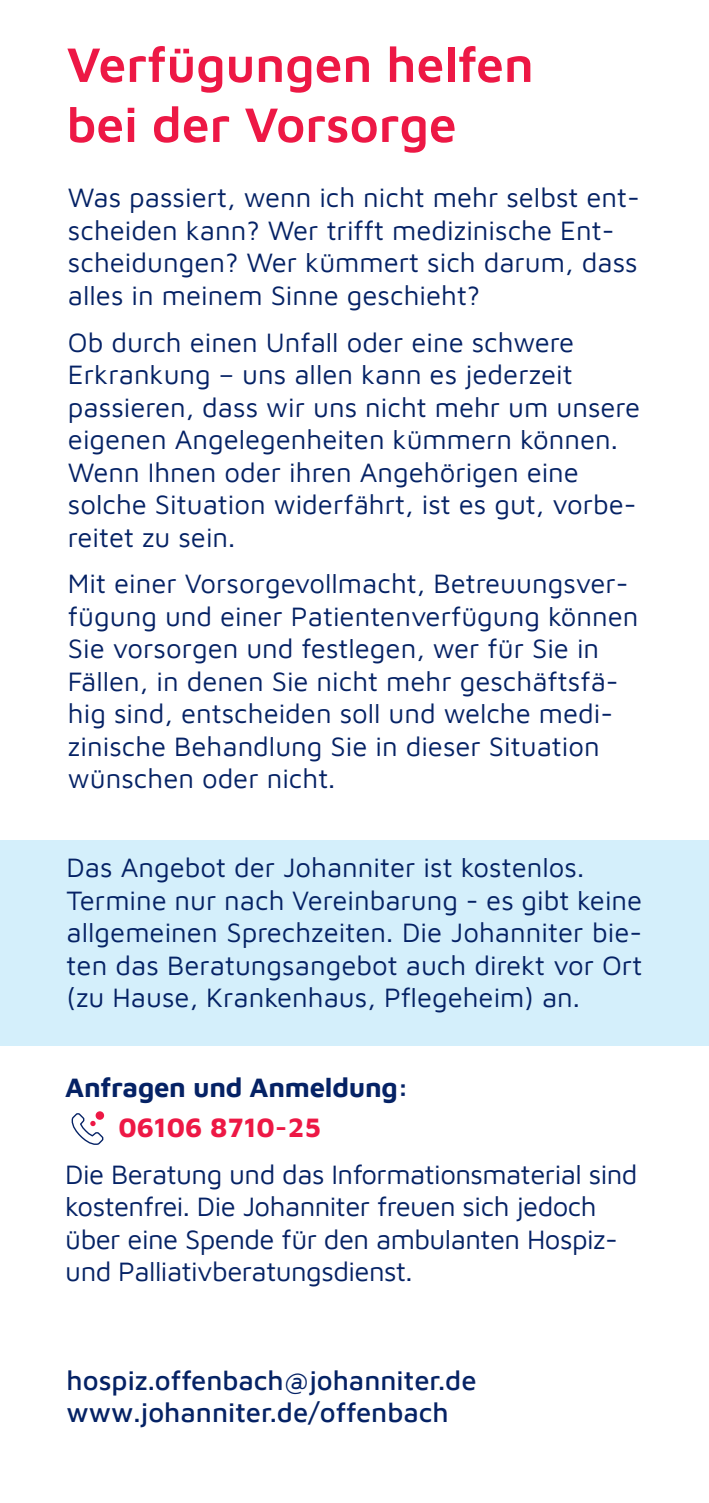
<style>
.page{position:relative;width:709px;height:1503px;background:#fff}
.page>*{position:absolute;margin:0;border:0;box-sizing:border-box;transform-origin:0 0}
.t1{font:600 50px "Maven Pro";color:#ed1845}
.t2{font:27.5px/32.5px "Maven Pro";color:#052265}
.t3{font:27.5px/32.5px "Maven Pro";letter-spacing:-.02em;color:#052265}
.t4{font:500 27.5px "Maven Pro";color:#052265}
.t5{font:700 27.5px "Maven Pro";letter-spacing:-.01em;color:#052265}
.t6{font:700 27.5px "Maven Pro";color:#ed1845}
</style>
<div class="page">
<div style="left:0;top:840px;width:709px;height:205px;background:#d4effb"></div>
<svg style="left:71px;top:1111px;width:34px;height:34px"></svg>
<div style="left:96px;top:1111px;width:8px;height:8px;background:#ed1845;border-radius:50%"></div>
<p class="t1" style="left:67px;top:30px;width:468px">Verfügungen helfen</p>
<p class="t1" style="left:67px;top:90px;width:391px">bei der Vorsorge</p>
<p class="t2" style="left:68px;top:180px;width:573px">Was passiert, wenn ich nicht mehr selbst ent&shy;scheiden kann? Wer trifft medizinische Ent&shy;scheidungen? Wer kümmert sich darum, dass alles in meinem Sinne geschieht?</p>
<p class="t2" style="left:68px;top:324px;width:573px">Ob durch einen Unfall oder eine schwere Erkrankung – uns allen kann es jederzeit passieren, dass wir uns nicht mehr um unsere eigenen Angelegenheiten kümmern können.<br>Wenn Ihnen oder ihren Angehörigen eine solche Situation widerfährt, ist es gut, vorbe&shy;reitet zu sein.</p>
<p class="t2" style="left:68px;top:566px;width:572px">Mit einer Vorsorgevollmacht, Betreuungsver&shy;fügung und einer Patientenverfügung können Sie vorsorgen und festlegen, wer für Sie in Fällen, in denen Sie nicht mehr geschäftsfä&shy;hig sind, entscheiden soll und welche medi&shy;zinische Behandlung Sie in dieser Situation wünschen oder nicht.</p>
<p class="t2" style="left:67px;top:850px;width:519px">Das Angebot der Johanniter ist kostenlos.</p>
<p class="t2" style="left:67px;top:882px;width:577px;text-align:justify">Termine nur nach Vereinbarung - es gibt keine allgemeinen Sprechzeiten. Die Johanniter bie&shy;ten das Beratungsangebot auch direkt vor Ort (zu Hause, Krankenhaus, Pflegeheim) an.</p>
<p class="t5" style="left:65px;top:1068px;width:345px">Anfragen und Anmeldung:</p>
<p class="t6" style="left:118px;top:1108px;width:204px">06106 8710-25</p>
<p class="t3" style="left:65px;top:1156px;width:573px">Die Beratung und das Informationsmaterial sind kostenfrei. Die Johanniter freuen sich jedoch über eine Spende für den ambulanten Hospiz&shy;und Palliativberatungsdienst.</p>
<p class="t4" style="left:67px;top:1361px;width:411px">hospiz.offenbach@johanniter.de</p>
<p class="t4" style="left:67px;top:1393px;width:383px">www.johanniter.de/offenbach</p>
</div>
